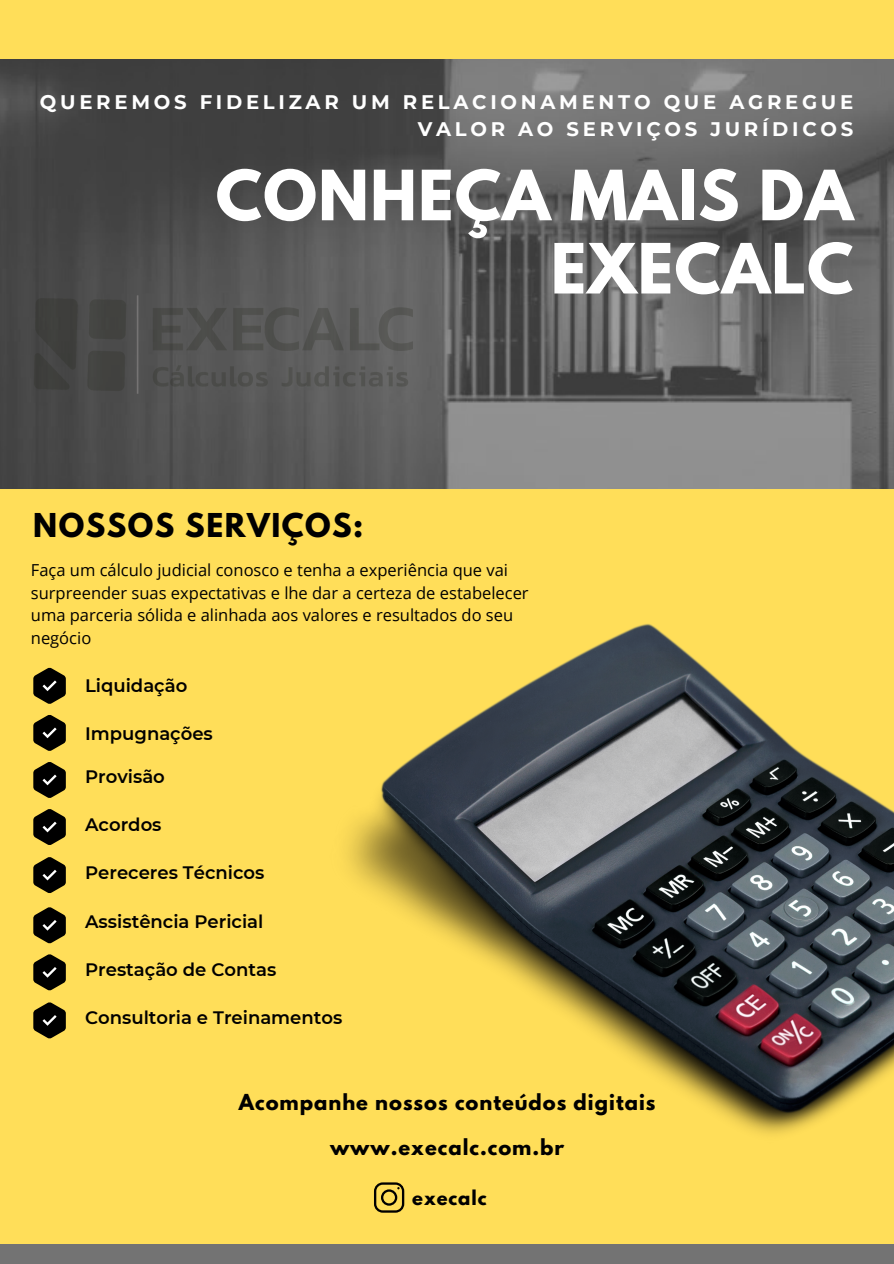
<style>
.page{position:relative;width:894px;height:1264px;background:#fff}
.page>*{position:absolute;margin:0;border:0;box-sizing:border-box;transform-origin:0 0}
.t1{font:700 61.35px "League Spartan";letter-spacing:.02em;color:#fff}
.t2{font:700 29.1px "League Spartan";letter-spacing:.05em;color:#000}
.t3{font:700 19.65px/27px "Montserrat";letter-spacing:.19em;color:#fff;text-align:right}
.t4{font:700 19.5px "League Spartan";letter-spacing:.05em;color:#000}
.t5{font:600 18px "Montserrat";color:#000}
.t6{font:700 18px "League Spartan";letter-spacing:.05em;color:#000}
.t7{font:16.5px/22.5px "Open Sans";color:#000}
</style>
<div class="page">
<div style="left:0;top:0;width:893px;height:1263px;background:#ffde59"></div>
<img style="left:0;top:60px;width:893px;height:429px">
<img style="left:0;top:257px;width:412px;height:174px">
<svg style="left:374px;top:1182px;width:30px;height:30px"></svg>
<div style="left:0;top:1244px;width:893px;height:19px;background:#737373"></div>
<svg style="left:33px;top:667px;width:33px;height:37px"></svg>
<svg style="left:33px;top:715px;width:33px;height:36px"></svg>
<svg style="left:33px;top:762px;width:33px;height:36px"></svg>
<svg style="left:33px;top:809px;width:33px;height:36px"></svg>
<svg style="left:33px;top:857px;width:33px;height:36px"></svg>
<svg style="left:33px;top:907px;width:33px;height:36px"></svg>
<svg style="left:33px;top:954px;width:33px;height:36px"></svg>
<svg style="left:33px;top:1002px;width:33px;height:36px"></svg>
<img style="left:347px;top:624px;width:546px;height:510px">
<p class="t3" style="left:40px;top:89px;width:814px">QUEREMOS FIDELIZAR UM RELACIONAMENTO QUE AGREGUE<br>VALOR AO SERVIÇOS JURÍDICOS</p>
<p class="t1" style="left:216px;top:165px;width:639px">CONHEÇA MAIS DA</p>
<p class="t1" style="left:550px;top:238px;width:304px">EXECALC</p>
<p class="t2" style="left:33px;top:511px;width:331px">NOSSOS SERVIÇOS:</p>
<p class="t7" style="left:31px;top:558px;width:499px">Faça um cálculo judicial conosco e tenha a experiência que vai surpreender suas expectativas e lhe dar a certeza de estabelecer uma parceria sólida e alinhada aos valores e resultados do seu negócio</p>
<p class="t5" style="left:85px;top:674px;width:104px">Liquidação</p>
<p class="t5" style="left:85px;top:722px;width:129px">Impugnações</p>
<p class="t5" style="left:85px;top:765px;width:81px">Provisão</p>
<p class="t5" style="left:85px;top:813px;width:78px">Acordos</p>
<p class="t5" style="left:85px;top:861px;width:181px">Pereceres Técnicos</p>
<p class="t5" style="left:85px;top:910px;width:180px">Assistência Pericial</p>
<p class="t5" style="left:85px;top:958px;width:193px">Prestação de Contas</p>
<p class="t5" style="left:85px;top:1006px;width:259px">Consultoria e Treinamentos</p>
<p class="t4" style="left:239px;top:1092px;width:418px">Acompanhe nossos conteúdos digitais</p>
<p class="t4" style="left:330px;top:1137px;width:236px">www.execalc.com.br</p>
<p class="t6" style="left:412px;top:1188px;width:76px">execalc</p>
</div>
